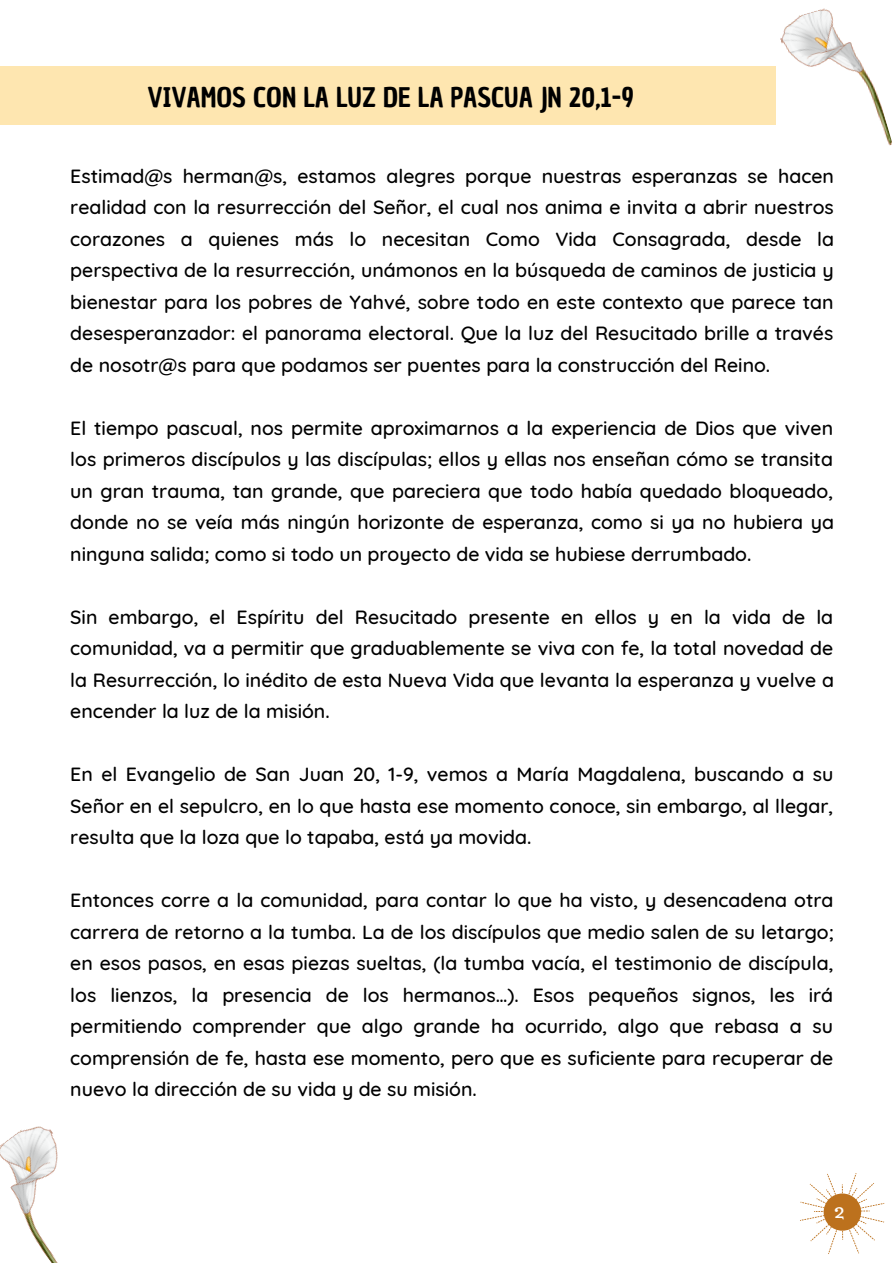
<style>
.page{position:relative;width:893px;height:1264px;background:#fff}
.page>*{position:absolute;margin:0;border:0;box-sizing:border-box;transform-origin:0 0}
.t1{font:27px "Trocchi";color:#fff}
.t2{font:26.4px "Chau Philomene One";color:#000}
.t3{font:19.8px "Trocchi";color:#fff}
.t4{font:500 19.5px/31.5px "Quicksand";color:#000;text-align:justify}
</style>
<div class="page">
<div style="left:0;top:66px;width:775px;height:59px;background:#fee6b0"></div>
<svg style="left:800px;top:1173px;width:84px;height:80px"></svg>
<img style="left:0;top:1126px;width:58px;height:136px">
<img style="left:775px;top:8px;width:117px;height:138px">
<h2 class="t2" style="left:148px;top:80px;width:487px">VIVAMOS CON LA LUZ DE LA PASCUA JN 20,1-9</h2>
<p class="t4" style="left:70px;top:160px;width:765px">Estimad@s herman@s, estamos alegres porque nuestras esperanzas se hacen realidad con la resurrección del Señor, el cual nos anima e invita a abrir nuestros corazones a quienes más lo necesitan Como Vida Consagrada, desde la perspectiva de la resurrección, unámonos en la búsqueda de caminos de justicia y bienestar para los pobres de Yahvé, sobre todo en este contexto que parece tan desesperanzador: el panorama electoral. Que la luz del Resucitado brille a través de nosotr@s para que podamos ser puentes para la construcción del Reino.</p>
<p class="t4" style="left:70px;top:412px;width:765px">El tiempo pascual, nos permite aproximarnos a la experiencia de Dios que viven los primeros discípulos y las discípulas; ellos y ellas nos enseñan cómo se transita un gran trauma, tan grande, que pareciera que todo había quedado bloqueado, donde no se veía más ningún horizonte de esperanza, como si ya no hubiera ya ninguna salida; como si todo un proyecto de vida se hubiese derrumbado.</p>
<p class="t4" style="left:70px;top:600px;width:765px">Sin embargo, el Espíritu del Resucitado presente en ellos y en la vida de la comunidad, va a permitir que graduablemente se viva con fe, la total novedad de la Resurrección, lo inédito de esta Nueva Vida que levanta la esperanza y vuelve a encender la luz de la misión.</p>
<p class="t4" style="left:70px;top:758px;width:764px">En el Evangelio de San Juan 20, 1-9, vemos a María Magdalena, buscando a su Señor en el sepulcro, en lo que hasta ese momento conoce, sin embargo, al llegar, resulta que la loza que lo tapaba, está ya movida.</p>
<p class="t4" style="left:70px;top:884px;width:764px">Entonces corre a la comunidad, para contar lo que ha visto, y desencadena otra carrera de retorno a la tumba. La de los discípulos que medio salen de su letargo; en esos pasos, en esas piezas sueltas, (la tumba vacía, el testimonio de discípula, los lienzos, la presencia de los hermanos…). Esos pequeños signos, les irá permitiendo comprender que algo grande ha ocurrido, algo que rebasa a su comprensión de fe, hasta ese momento, pero que es suficiente para recuperar de nuevo la dirección de su vida y de su misión.</p>
<h1 class="t1" style="left:834px;top:1181px;width:16px">3</h1>
<p class="t3" style="left:834px;top:1197px;width:12px">2</p>
</div>
